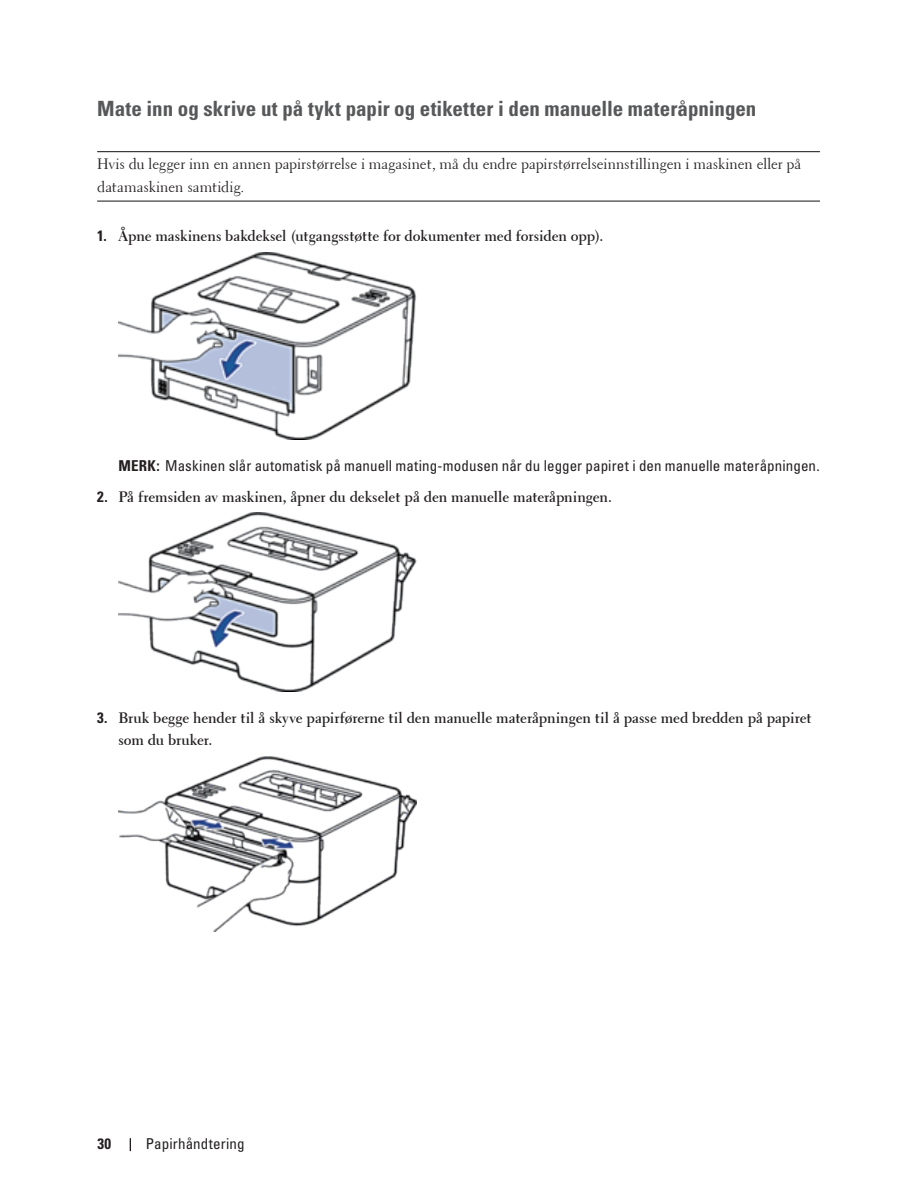
<style>
.page{position:relative;width:918px;height:1188px;background:#fff}
.page>*{position:absolute;margin:0;border:0;box-sizing:border-box;transform-origin:0 0}
.t1{font:700 condensed 21px "Univers";color:#57585a}
.t2{font:15px/22.5px "Transitional 521 BT Bold A";letter-spacing:-.005em;color:#231f20}
.t3{font:15px/22.5px "Transitional 521 BT Roman A";letter-spacing:-.005em;color:#231f20}
.t4{font:condensed 15px "Univers";letter-spacing:.005em;color:#231f20}
.t5{font:700 condensed 15px "Univers";color:#231f20}
.s1{font-family:"Univers";font-weight:700;font-stretch:condensed}
.s2{font-weight:700}
</style>
<div class="page">
<svg style="left:130px;top:1138px;width:1px;height:13px"></svg>
<hr style="left:97px;top:151px;width:723px;height:1px;background:#231f20">
<hr style="left:97px;top:201px;width:723px;height:1px;background:#231f20">
<img style="left:118px;top:252px;width:298px;height:188px">
<img style="left:118px;top:513px;width:298px;height:179px">
<img style="left:118px;top:756px;width:298px;height:176px">
<h1 class="t1" style="left:97px;top:96px;width:661px">Mate inn og skrive ut på tykt papir og etiketter i den manuelle materåpningen</h1>
<p class="t3" style="left:97px;top:153px;width:706px">Hvis du legger inn en annen papirstørrelse i magasinet, må du endre papirstørrelseinnstillingen i maskinen eller på datamaskinen samtidig.</p>
<p class="t2" style="left:97px;top:225px;width:508px"><span class="s1">1.</span> Åpne maskinens bakdeksel (utgangsstøtte for dokumenter med forsiden opp).</p>
<p class="t4" style="left:118px;top:456px;width:701px"><span class="s2">MERK:</span> Maskinen slår automatisk på manuell mating-modusen når du legger papiret i den manuelle materåpningen.</p>
<p class="t2" style="left:97px;top:485px;width:516px"><span class="s1">2.</span> På fremsiden av maskinen, åpner du dekselet på den manuelle materåpningen.</p>
<p class="t2" style="left:118px;top:706px;width:695px;text-indent:-21px"><span class="s1">3.</span> Bruk begge hender til å skyve papirførerne til den manuelle materåpningen til å passe med bredden på papiret som du bruker.</p>
<p class="t5" style="left:97px;top:1135px;width:15px">30</p>
<p class="t4" style="left:146px;top:1134px;width:100px">Papirhåndtering</p>
</div>
